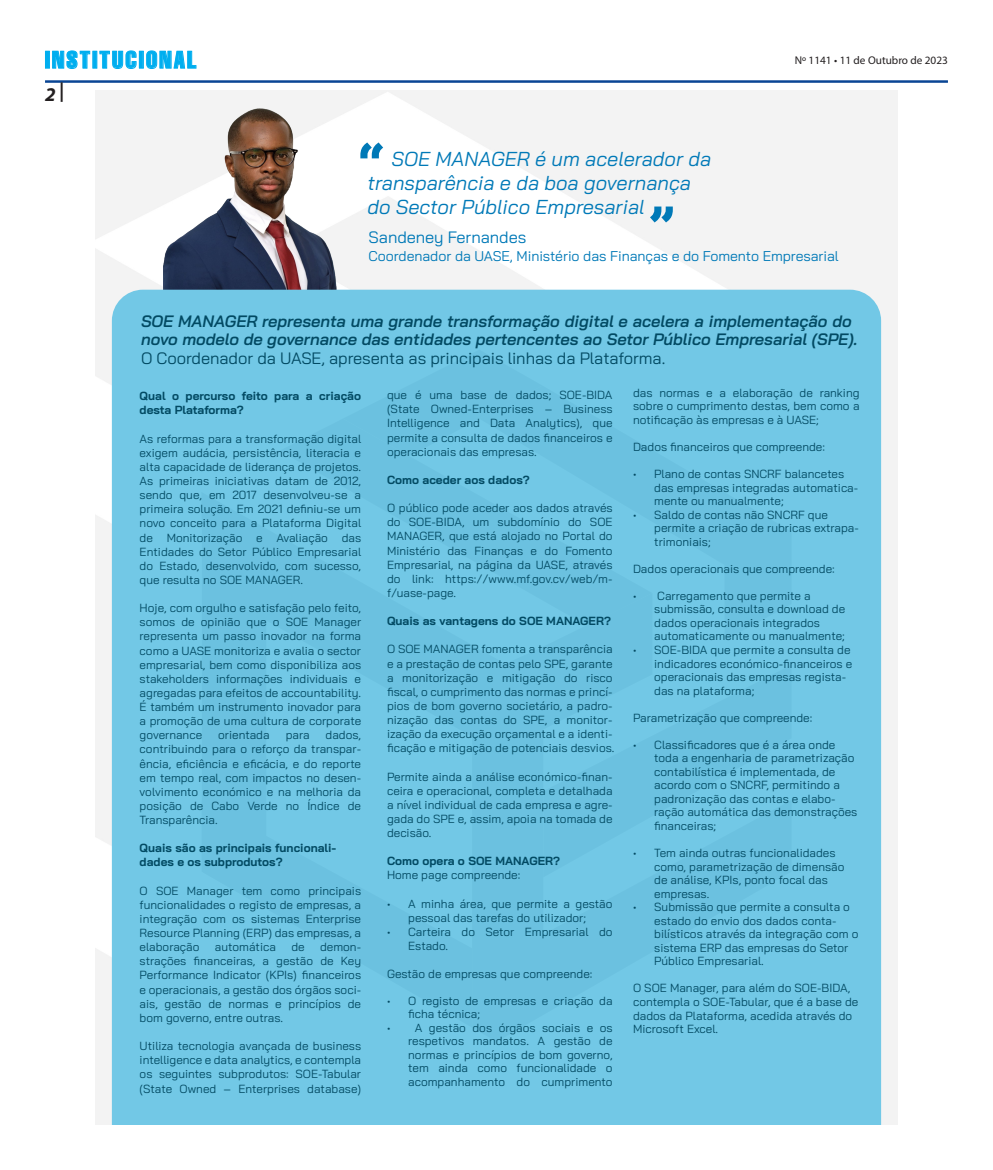
<style>
.page{position:relative;width:993px;height:1170px;background:#fff}
.page>*{position:absolute;margin:0;border:0;box-sizing:border-box;transform-origin:0 0}
.t1{font:700 52.25px "Bai Jamjuree";color:#0079b7}
.t2{font:extra-condensed 23.75px "Helvetica";letter-spacing:.1em;color:#00aeef}
.t3{font:italic 20.12px/24.1px "Bai Jamjuree";color:#0079b7}
.t4{font:italic 700 19.5px "Myriad Pro";color:#231f20}
.t5{font:italic 600 16.5px/18.9px "Bai Jamjuree";letter-spacing:-.005em;color:#024a63}
.t6{font:16.5px "Bai Jamjuree";letter-spacing:-.005em;color:#0079b7}
.t7{font:14.12px "Bai Jamjuree";letter-spacing:-.005em;color:#0079b7}
.t8{font:11.75px/14.1px "Bai Jamjuree";color:#024a63;text-align:justify}
.t9{font:700 11.75px/14.1px "Bai Jamjuree";color:#024a63}
.t10{font:11.25px "Myriad Pro";color:#231f20}
.s1{font-weight:400;font-style:normal}
.s2{font-weight:400}
</style>
<div class="page">
<hr style="left:45px;top:80px;width:902px;height:3px;background:#094594">
<div style="left:45px;top:51px;width:5px;height:17px;border:1px solid #00aeef"></div>
<svg style="left:52px;top:50px;width:38px;height:19px"></svg>
<svg style="left:99px;top:50px;width:38px;height:19px"></svg>
<div style="left:139px;top:51px;width:5px;height:17px;border:1px solid #00aeef"></div>
<svg style="left:146px;top:50px;width:50px;height:19px"></svg>
<img style="left:96px;top:90px;width:800px;height:1034px">
<img style="left:164px;top:104px;width:200px;height:186px">
<div style="left:112px;top:290px;width:768px;height:834px;background:#72c8e6"></div>
<div style="left:201px;top:492px;width:590px;height:549px;background:#6bc1e0"></div>
<div style="left:479px;top:385px;width:312px;height:255px;background:#72c8e6"></div>
<div style="left:543px;top:664px;width:248px;height:213px;background:#6bc1e0"></div>
<div style="left:202px;top:800px;width:270px;height:227px;background:#72c8e6"></div>
<div style="left:343px;top:349px;width:199px;height:69px;background:#6bc1e0"></div>
<div style="left:279px;top:418px;width:373px;height:207px;background:#6bc1e0"></div>
<p class="t2" style="left:45px;top:45px;width:152px">INSTITUCIONAL</p>
<p class="t4" style="left:45px;top:80px;width:20px">2 |</p>
<p class="t10" style="left:794px;top:54px;width:154px">Nº 1141 • 11 de Outubro de 2023</p>
<p class="t1" style="left:359px;top:131px;width:27px">“</p>
<p class="t3" style="left:367px;top:146px;width:345px;text-indent:24px">SOE MANAGER é um acelerador da transparência e da boa governança do Sector Público Empresarial</p>
<p class="t1" style="left:648px;top:194px;width:27px">”</p>
<p class="t7" style="left:368px;top:244px;width:471px">Coordenador da UASE, Ministério das Finanças e do Fomento Empresarial</p>
<p class="t6" style="left:368px;top:222px;width:159px">Sandeney Fernandes</p>
<p class="t5" style="left:141px;top:311px;width:717px">SOE MANAGER representa uma grande transformação digital e acelera a implementação do novo modelo de governance das entidades pertencentes ao Setor Público Empresarial (SPE).<br><span class="s1">O Coordenador da UASE, apresenta as principais linhas da Plataforma.</span></p>
<p class="t9" style="left:140px;top:389px;width:223px">Qual o percurso feito para a criação desta Plataforma?</p>
<p class="t8" style="left:140px;top:431px;width:223px">As reformas para a transformação digital exigem audácia, persistência, literacia e alta capacidade de liderança de projetos.<br>As primeiras iniciativas datam de 2012, sendo que, em 2017 desenvolveu-se a primeira solução. Em 2021 definiu-se um novo conceito para a Plataforma Digital de Monitorização e Avaliação das Entidades do Setor Público Empresarial do Estado, desenvolvido, com sucesso, que resulta no SOE MANAGER.</p>
<p class="t8" style="left:140px;top:601px;width:223px">Hoje, com orgulho e satisfação pelo feito, somos de opinião que o SOE Manager representa um passo inovador na forma como a UASE monitoriza e avalia o sector empresarial, bem como disponibiliza aos stakeholders informações individuais e agregadas para efeitos de accountability.<br>É também um instrumento inovador para a promoção de uma cultura de corporate governance</p>
<p class="t8" style="left:140px;top:728px;width:223px;text-indent:186px">dados, contribuindo para o reforço da transpar&shy;ência, eficiência e eficácia, e do reporte em tempo real, com impactos no desen&shy;volvimento económico e na melhoria da posição de Cabo Verde no Índice de Transparência.</p>
<p class="t9" style="left:140px;top:841px;width:198px">Quais são as principais funcionali&shy;dades e os subprodutos?</p>
<p class="t8" style="left:140px;top:883px;width:223px">O SOE Manager tem como principais funcionalidades o registo de empresas, a integração com os sistemas Enterprise Resource Planning (ERP) das empresas, a elaboração</p>
<p class="t8" style="left:218px;top:728px;width:53px">orientada</p>
<p class="t8" style="left:285px;top:728px;width:25px">para</p>
<p class="t8" style="left:215px;top:939px;width:63px">automática</p>
<p class="t8" style="left:291px;top:939px;width:15px">de</p>
<p class="t8" style="left:140px;top:939px;width:223px;text-indent:180px">demon&shy;strações financeiras, a gestão de Key Performance Indicator (KPIs) financeiros e operacionais, a gestão dos órgãos soci&shy;ais, gestão de normas e princípios de bom governo, entre outras.</p>
<p class="t8" style="left:140px;top:1038px;width:223px">Utiliza tecnologia avançada de business intelligence e data analytics, e contempla os seguintes subprodutos: SOE-Tabular (State Owned – Enterprises database)</p>
<p class="t8" style="left:387px;top:388px;width:227px">que é uma base de dados; SOE-BIDA (State Owned-Enterprises – Business Intelligence and Data Analytics), que permite a consulta de dados financeiros e operacionais das empresas.</p>
<p class="t9" style="left:387px;top:472px;width:144px">Como aceder aos dados?</p>
<p class="t8" style="left:387px;top:501px;width:227px">O público pode aceder aos dados através do SOE-BIDA, um subdomínio do SOE MANAGER, que está alojado no Portal do Ministério das Finanças e do Fomento Empresarial, na página da UASE, através do link: https://www.mf.gov.cv/web/m&shy;f/uase-page.</p>
<p class="t9" style="left:387px;top:614px;width:225px">Quais as vantagens do SOE MANAGER?</p>
<p class="t8" style="left:387px;top:642px;width:229px;text-align:left">O SOE MANAGER fomenta a transparência e a prestação de contas pelo SPE, garante a monitorização e mitigação do risco fiscal, o cumprimento das normas e princí&shy;pios de bom governo societário, a padro&shy;nização das contas do SPE, a monitor&shy;ização da execução orçamental e a identi&shy;ficação e mitigação de potenciais desvios.</p>
<p class="t8" style="left:387px;top:769px;width:227px">Permite ainda a análise económico-finan&shy;ceira e operacional, completa e detalhada a nível individual de cada empresa e agre&shy;gada do SPE e, assim, apoia na tomada de decisão.</p>
<p class="t9" style="left:387px;top:854px;width:174px">Como opera o SOE MANAGER?<br><span class="s2">Home page compreende:</span></p>
<p class="t8" style="left:387px;top:896px;width:227px;text-align:center">• A minha área, que permite a gestão pessoal das tarefas do utilizador;</p>
<p class="t8" style="left:408px;top:924px;width:206px;text-indent:-21px">• Carteira do Setor Empresarial do<br>Estado.</p>
<p class="t8" style="left:387px;top:966px;width:207px">Gestão de empresas que compreende:</p>
<p class="t8" style="left:408px;top:993px;width:206px;line-height:13.5px;text-indent:-21px">• O registo de empresas e criação da ficha técnica;</p>
<p class="t8" style="left:408px;top:1020px;width:206px;line-height:13.5px;text-indent:-21px">• A gestão dos órgãos sociais e os respetivos mandatos. A gestão de normas e princípios de bom governo, tem ainda como funcionalidade o acompanhamento do cumprimento</p>
<p class="t8" style="left:633px;top:386px;width:228px;line-height:13.5px">das normas e a elaboração de ranking sobre o cumprimento destas, bem como a notificação às empresas e à UASE;</p>
<p class="t8" style="left:633px;top:439px;width:193px">Dados financeiros que compreende:</p>
<p class="t8" style="left:654px;top:467px;width:205px;line-height:13.5px;text-align:left;text-indent:-21px">• Plano de contas SNCRF balancetes das empresas integradas automatica&shy;mente ou manualmente;</p>
<p class="t8" style="left:654px;top:507px;width:206px;line-height:13.5px;text-align:left;text-indent:-21px">• Saldo de contas não SNCRF que permite a criação de rubricas extrapa&shy;trimoniais;</p>
<p class="t8" style="left:633px;top:561px;width:203px">Dados operacionais que compreende:</p>
<p class="t8" style="left:654px;top:589px;width:192px;line-height:13.5px;text-align:left;text-indent:-21px">• Carregamento que permite a submissão, consulta e download de dados operacionais integrados automaticamente ou manualmente;</p>
<p class="t8" style="left:654px;top:643px;width:199px;line-height:13.5px;text-align:left;text-indent:-21px">• SOE-BIDA que permite a consulta de indicadores económico-financeiros e operacionais das empresas regista&shy;das na plataforma;</p>
<p class="t8" style="left:633px;top:710px;width:181px">Parametrização que compreende:</p>
<p class="t8" style="left:654px;top:737px;width:205px;line-height:13.5px;text-align:left;text-indent:-21px">• Classificadores que é a área onde toda a engenharia de parametrização contabilística é implementada, de acordo com o SNCRF, permitindo a padronização das contas e elabo&shy;ração automática das demonstrações financeiras;</p>
<p class="t8" style="left:654px;top:846px;width:192px;line-height:13.5px;text-align:left;text-indent:-21px">• Tem ainda outras funcionalidades como, parametrização de dimensão de análise, KPIs, ponto focal das empresas.</p>
<p class="t8" style="left:654px;top:900px;width:205px;line-height:13.5px;text-align:left;text-indent:-21px">• Submissão que permite a consulta o estado do envio dos dados conta&shy;bilísticos através da integração com o sistema ERP das empresas do Setor<br>Público Empresarial.</p>
<p class="t8" style="left:633px;top:981px;width:227px;line-height:13.5px;text-align:left">O SOE Manager, para além do SOE-BIDA, contempla o SOE-Tabular, que é a base de dados da Plataforma, acedida através do Microsoft Excel.</p>
</div>
